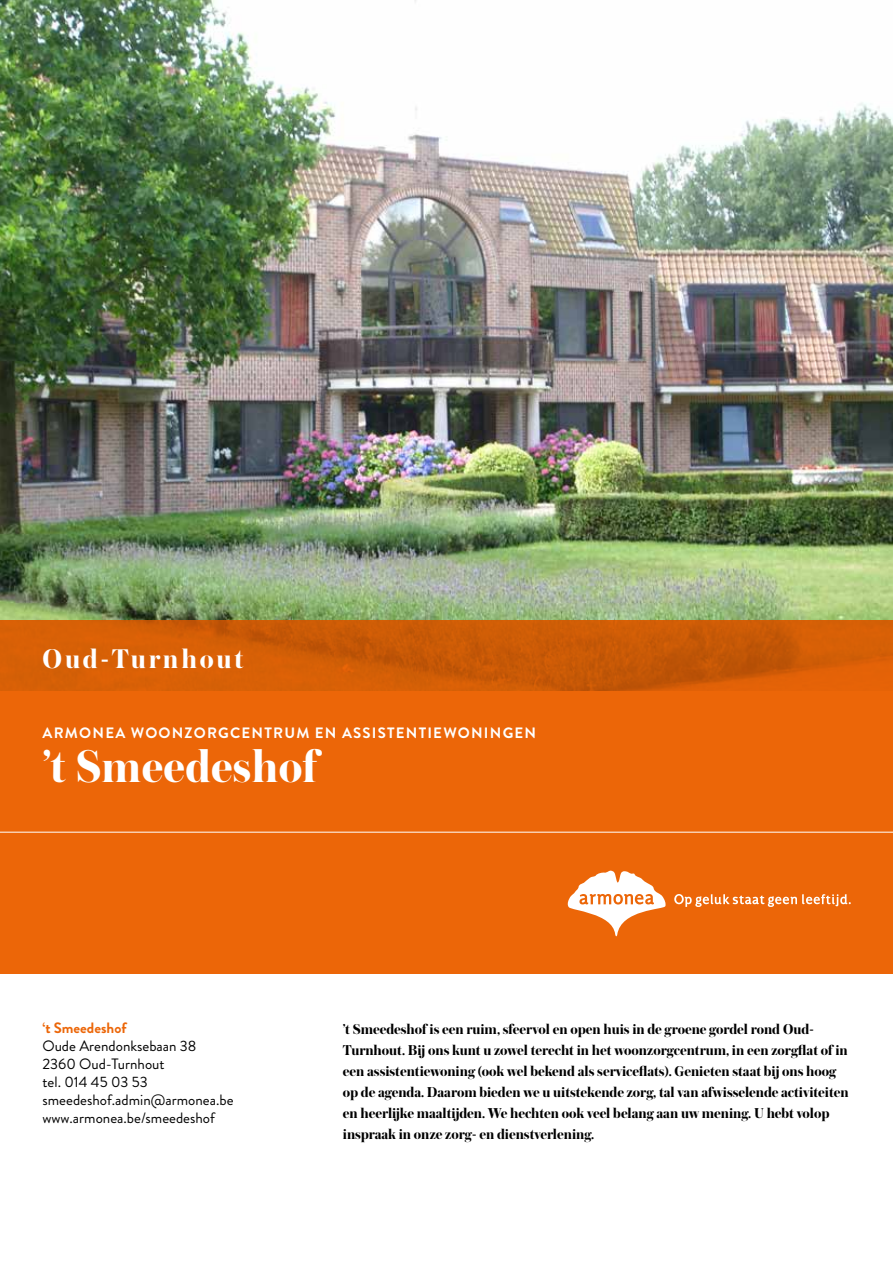
<style>
.page{position:relative;width:893px;height:1263px;background:#fff}
.page>*{position:absolute;margin:0;border:0;box-sizing:border-box;transform-origin:0 0}
.t1{font:700 48.15px "Austin";letter-spacing:.01em;color:#fff}
.t2{font:700 28.35px "Austin";letter-spacing:.1em;color:#fff}
.t3{font:700 15px/21px "Austin";color:#000}
.t4{font:15px/18px "Brandon Grotesque";color:#000}
.t5{font:700 15px "Brandon Grotesque";letter-spacing:.08em;color:#fff}
.t6{font:700 15px "Brandon Grotesque";color:#ec6608}
</style>
<div class="page">
<img style="left:0;top:0;width:893px;height:620px">
<div style="left:0;top:832px;width:893px;height:142px;background:#ec6608"></div>
<div style="left:0;top:691px;width:893px;height:141px;background:#ec6608"></div>
<svg style="left:568px;top:871px;width:98px;height:66px"></svg>
<svg style="left:674px;top:894px;width:177px;height:13px"></svg>
<svg style="left:0;top:620px;width:893px;height:71px;background:#cf5c06"></svg>
<hr style="left:0;top:832px;width:893px;height:1px;background:#fff">
<h2 class="t2" style="left:43px;top:638px;width:202px">Oud-Turnhout</h2>
<p class="t5" style="left:43px;top:722px;width:495px">ARMONEA WOONZORGCENTRUM EN ASSISTENTIEWONINGEN</p>
<h1 class="t1" style="left:43px;top:732px;width:276px">’t Smeedeshof</h1>
<p class="t6" style="left:43px;top:1017px;width:86px">‘t Smeedeshof</p>
<p class="t4" style="left:43px;top:1037px;width:192px">Oude Arendonksebaan 38<br>2360 Oud-Turnhout<br>tel. 014 45 03 53 smeedeshof.admin@armonea.be www.armonea.be/smeedeshof</p>
<p class="t3" style="left:343px;top:1018px;width:507px">’t Smeedeshof is een ruim, sfeervol en open huis in de groene gordel rond Oud-Turnhout. Bij ons kunt u zowel terecht in het woonzorgcentrum, in een zorgflat of in een assistentiewoning (ook wel bekend als serviceflats). Genieten staat bij ons hoog op de agenda. Daarom bieden we u uitstekende zorg, tal van afwisselende activiteiten en heerlijke maaltijden. We hechten ook veel belang aan uw mening. U hebt volop inspraak in onze zorg- en dienstverlening.</p>
</div>
